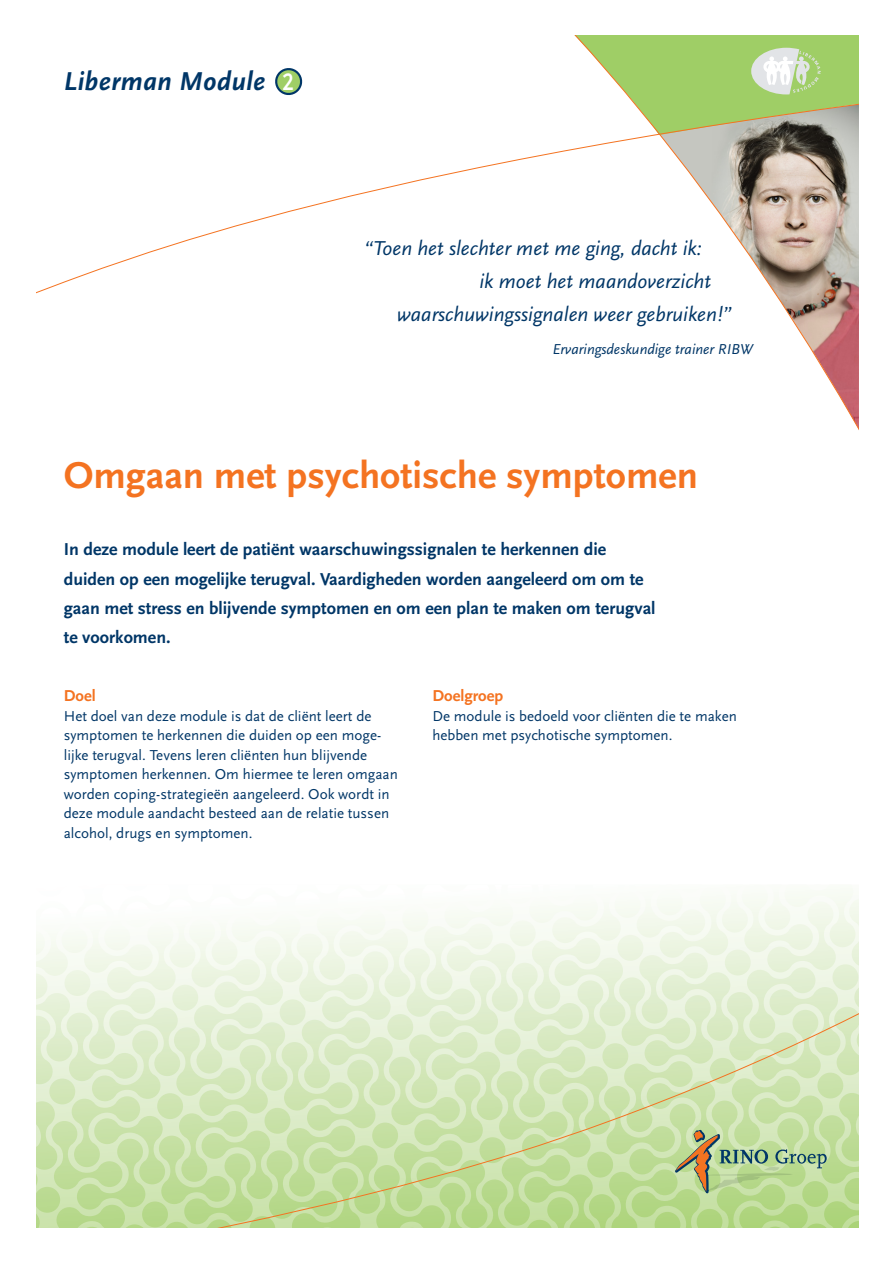
<style>
.page{position:relative;width:893px;height:1263px;background:#fff}
.page>*{position:absolute;margin:0;border:0;box-sizing:border-box;transform-origin:0 0}
.t1{font:700 39px "AD Scala Sans";color:#f47321}
.t2{font:italic 700 27px "AD Scala Sans";letter-spacing:.01em;color:#003667}
.t3{font:700 25.2px "AD Scala Sans Caps";color:#fff;scale:.96 1}
.quote{font:italic 21px/33px "AD Scala Sans";color:#003667}
.inleiding{font:700 18px/29.2px "AD Scala Sans";color:#003667}
.tussenkop{font:700 16.5px "AD Scala Sans";color:#f47321}
.platte_tekst{font:15px/19.5px "AD Scala Sans Romein";color:#003667}
.quote-2{font:italic 15px "AD Scala Sans";color:#003667}
</style>
<div class="page">
<svg style="left:335px;top:35px;width:524px;height:395px"></svg>
<svg style="left:275px;top:68px;width:28px;height:27px"></svg>
<svg style="left:36px;top:889px;width:823px;height:339px"></svg>
<p class="t2" style="left:64px;top:66px;width:203px">Liberman Module</p>
<p class="t3" style="left:282px;top:68px;width:14px">2</p>
<p class="quote" style="left:364px;top:232px;width:339px">“Toen het slechter met me ging, dacht ik:</p>
<p class="quote" style="left:397px;top:265px;width:336px;text-indent:82px">ik moet het maandoverzicht waarschuwingssignalen weer gebruiken!”</p>
<p class="quote-2" style="left:552px;top:341px;width:202px">Ervaringsdeskundige trainer RIBW</p>
<p class="t1" style="left:64px;top:454px;width:636px">Omgaan met psychotische symptomen</p>
<p class="inleiding" style="left:64px;top:535px;width:593px">In deze module leert de patiënt waarschuwingssignalen te herkennen die duiden op een mogelijke terugval. Vaardigheden worden aangeleerd om om te gaan met stress en blijvende symptomen en om een plan te maken om terugval te voorkomen.</p>
<p class="tussenkop" style="left:64px;top:687px;width:33px">Doel</p>
<p class="platte_tekst" style="left:64px;top:706px;width:336px">Het doel van deze module is dat de cliënt leert de symptomen te herkennen die duiden op een moge&shy;lijke terugval. Tevens leren cliënten hun blijvende symptomen herkennen. Om hiermee te leren omgaan worden coping-strategieën aangeleerd. Ook wordt in deze module aandacht besteed aan de relatie tussen alcohol, drugs en symptomen.</p>
<p class="tussenkop" style="left:432px;top:687px;width:72px">Doelgroep</p>
<p class="platte_tekst" style="left:432px;top:706px;width:306px">De module is bedoeld voor cliënten die te maken hebben met psychotische symptomen.</p>
</div>
